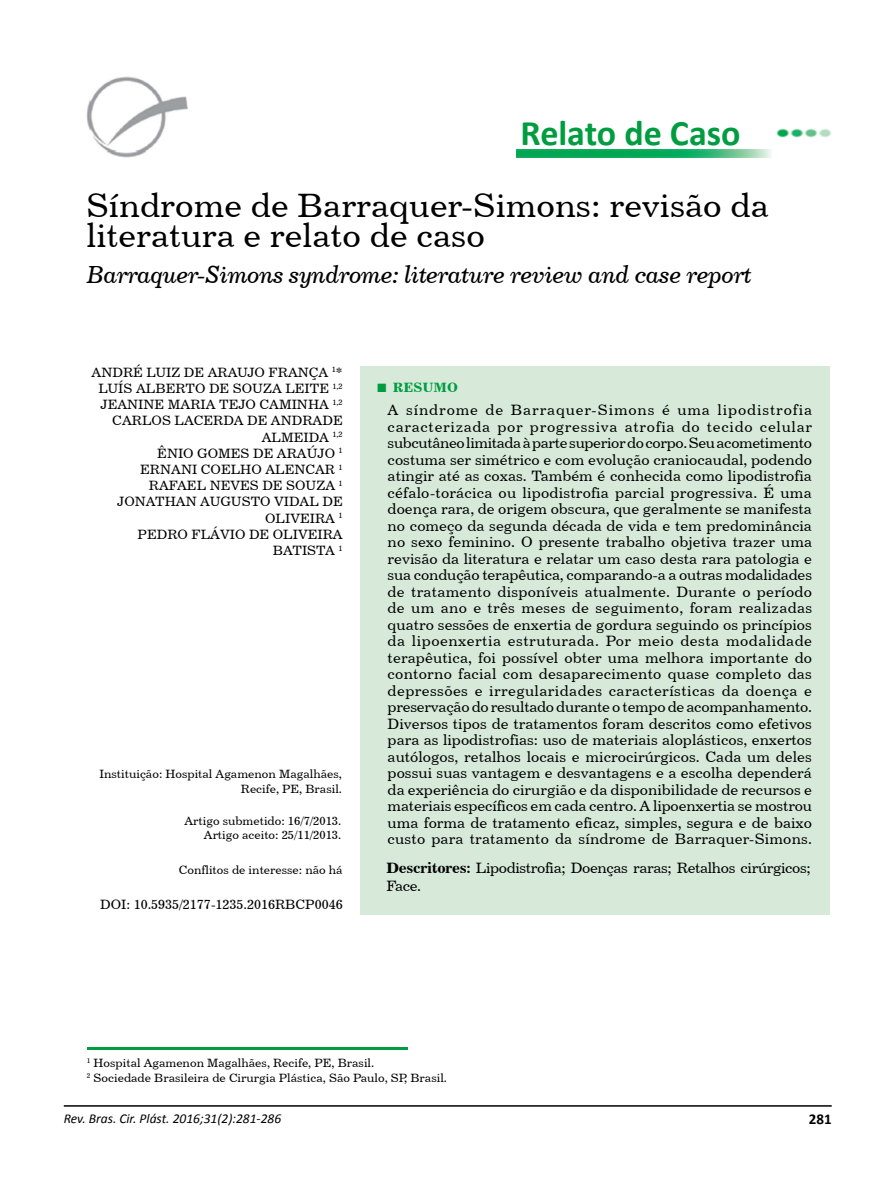
<style>
.page{position:relative;width:893px;height:1191px;background:#fff}
.page>*{position:absolute;margin:0;border:0;box-sizing:border-box;transform-origin:0 0}
.t1{font:700 36px "Calibri";color:#009d40}
.t2{font:33.75px/30px "Century 731 BT Roman A";color:#000}
.t3{font:24.75px "Century 731 BT Italic A";letter-spacing:-.025em;color:#000}
.t4{font:15px/16.5px "Century 731 BT Roman A";letter-spacing:-.025em;color:#000;text-align:justify}
.t5{font:700 15px "Calibri";color:#000}
.t6{font:13.5px/16.2px "Century 731 BT Roman A";color:#000;text-align:right}
.t7{font:italic 13.5px "Calibri";color:#000}
.t8{font:13.5px "Century 731 BT Bold A";color:#009d40}
.t9{font:12px/14.4px "Century 731 BT Roman A";color:#000;text-align:right}
.s1{font-family:"Times New Roman";font-weight:700;font-size:18px}
.s2{font-family:"Century 731 BT Bold A"}
</style>
<div class="page">
<hr style="left:64px;top:1105px;width:768px;height:1px;background:#000">
<img style="left:776px;top:128px;width:55px;height:10px">
<img style="left:87px;top:77px;width:101px;height:81px">
<div style="left:360px;top:366px;width:470px;height:548px;background:#d7ead9"></div>
<hr style="left:87px;top:1047px;width:320px;height:2px;background:#009d40">
<img style="left:517px;top:150px;width:255px;height:7px">
<h1 class="t1" style="left:521px;top:111px;width:221px">Relato de Caso</h1>
<h2 class="t2" style="left:86px;top:189px;width:684px">Síndrome de Barraquer-Simons: revisão da literatura e relato de caso</h2>
<h3 class="t3" style="left:87px;top:259px;width:667px">Barraquer-Simons syndrome: literature review and case report</h3>
<p class="t6" style="left:92px;top:364px;width:253px">ANDRÉ LUIZ DE ARAUJO FRANÇA <sup>1</sup>*<br>LUÍS ALBERTO DE SOUZA LEITE <sup>1,2<br></sup>JEANINE MARIA TEJO CAMINHA <sup>1,2<br></sup>CARLOS LACERDA DE ANDRADE<br>ALMEIDA <sup>1,2<br></sup>ÊNIO GOMES DE ARAÚJO <sup>1<br></sup>ERNANI COELHO ALENCAR <sup>1<br></sup>RAFAEL NEVES DE SOUZA <sup>1<br></sup>JONATHAN AUGUSTO VIDAL DE<br>OLIVEIRA <sup>1<br></sup>PEDRO FLÁVIO DE OLIVEIRA<br>BATISTA <sup>1</sup></p>
<p class="t9" style="left:99px;top:766px;width:244px">Instituição: Hospital Agamenon Magalhães,<br>Recife, PE, Brasil.</p>
<p class="t9" style="left:184px;top:813px;width:158px">Artigo submetido: 16/7/2013.<br>Artigo aceito: 25/11/2013.</p>
<p class="t9" style="left:179px;top:862px;width:165px">Conflitos de interesse: não há</p>
<p class="t6" style="left:100px;top:895px;width:244px">DOI: 10.5935/2177-1235.2016RBCP0046</p>
<p class="t8" style="left:376px;top:379px;width:83px"><span class="s1">■</span> RESUMO</p>
<p class="t4" style="left:388px;top:401px;width:426px">A síndrome de Barraquer-Simons é uma lipodistrofia caracterizada por progressiva atrofia do tecido celular subcutâneo limitada à parte superior do corpo. Seu acometimento costuma ser simétrico e com evolução craniocaudal, podendo atingir até as coxas. Também é conhecida como lipodistrofia céfalo-torácica ou lipodistrofia parcial progressiva. É uma doença rara, de origem obscura, que geralmente se manifesta no começo da segunda década de vida e tem predominância no sexo feminino. O presente trabalho objetiva trazer uma revisão da literatura e relatar um caso desta rara patologia e sua condução terapêutica, comparando-a a outras modalidades de tratamento disponíveis atualmente. Durante o período de um ano e três meses de seguimento, foram realizadas quatro sessões de enxertia de gordura seguindo os princípios da lipoenxertia estruturada. Por meio desta modalidade terapêutica, foi possível obter uma melhora importante do contorno facial com desaparecimento quase completo das depressões e irregularidades características da doença e preservação do resultado durante o tempo de acompanhamento.<br>Diversos tipos de tratamentos foram descritos como efetivos para as lipodistrofias: uso de materiais aloplásticos, enxertos autólogos, retalhos locais e microcirúrgicos. Cada um deles possui suas vantagem e desvantagens e a escolha dependerá da experiência do cirurgião e da disponibilidade de recursos e materiais específicos em cada centro. A lipoenxertia se mostrou uma forma de tratamento eficaz, simples, segura e de baixo custo para tratamento da síndrome de Barraquer-Simons.</p>
<p class="t4" style="left:387px;top:858px;width:426px;line-height:18px"><span class="s2">Descritores:</span> Lipodistrofia; Doenças raras; Retalhos cirúrgicos;<br>Face.</p>
<p class="t9" style="left:87px;top:1055px;width:362px;line-height:15px;text-align:left"><sup>1</sup> Hospital Agamenon Magalhães, Recife, PE, Brasil.<br><sup>2</sup> Sociedade Brasileira de Cirurgia Plástica, São Paulo, SP, Brasil.</p>
<p class="t7" style="left:64px;top:1109px;width:219px">Rev. Bras. Cir. Plást. 2016;31(2):281-286</p>
<p class="t5" style="left:809px;top:1110px;width:24px">281</p>
</div>
